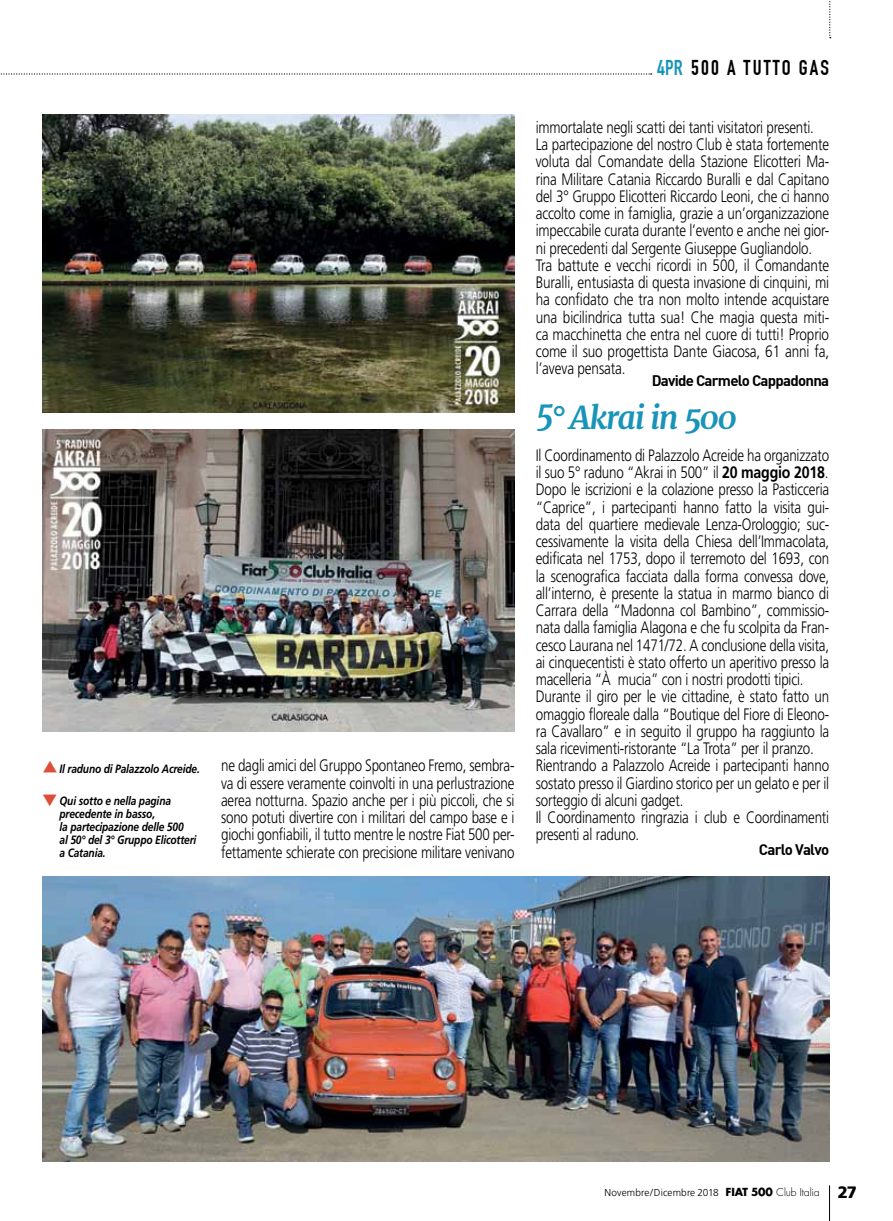
<style>
.page{position:relative;width:893px;height:1221px;background:#fff}
.page>*{position:absolute;margin:0;border:0;box-sizing:border-box;transform-origin:0 0}
.t1{font:italic 700 31.5px "Merriweather";letter-spacing:-.045em;color:#1994b9}
.t2{font:700 21px "DIN Condensed";letter-spacing:.1em;color:#000}
.t3{font:300 16.5px/17.2px "Frutiger";letter-spacing:-.015em;color:#000;scale:.81 1}
.t4{font:15px "DIN Bold";letter-spacing:-.05em;color:#000}
.t5{font:italic 700 12px/12.9px "Frutiger";letter-spacing:-.015em;color:#000;scale:.85 1}
.t6{font:300 10.05px "Frutiger";letter-spacing:.015em;color:#000}
.s1{color:#dc4e3a}
.s2{color:#1994b9}
.s3{font-size:34.65px}
.s4{font-weight:700}
.s5{font-family:"Futura";font-weight:700;font-size:10.8px}
.s6{font-family:"Futura";font-size:10.8px}
.s7{font-weight:900;font-size:16.5px}
</style>
<div class="page">
<img style="left:43px;top:115px;width:471px;height:297px">
<svg style="left:0;top:73px;width:652px;height:2px"></svg>
<img style="left:43px;top:876px;width:786px;height:285px">
<hr style="left:829px;top:1185px;width:1px;height:35px;background:#000">
<svg style="left:829px;top:1px;width:2px;height:37px"></svg>
<img style="left:43px;top:429px;width:471px;height:302px">
<p class="t5" style="left:60px;top:762px;width:167px">Il raduno di Palazzolo Acreide.</p>
<p class="t5" style="left:60px;top:794px;width:162px;text-indent:-17px"><span class="s1">▼</span> Qui sotto e nella pagina precedente in basso,<br>la partecipazione delle 500<br>al 50° del 3° Gruppo Elicotteri a Catania.</p>
<p class="t3" style="left:221px;top:757px;width:364px;text-align:justify">ne dagli amici del Gruppo Spontaneo Fremo, sembra&shy;va di essere veramente coinvolti in una perlustrazione aerea notturna. Spazio anche per i più piccoli, che si sono potuti divertire con i militari del campo base e i giochi gonfiabili, il tutto mentre le nostre Fiat 500 per&shy;fettamente schierate con precisione militare venivano</p>
<p class="t2" style="left:657px;top:55px;width:117px"><span class="s2">4pr</span> 500 A TUTTO</p>
<p class="t2" style="left:799px;top:55px;width:32px">GAS</p>
<p class="t3" style="left:536px;top:119px;width:364px">immortalate negli scatti dei tanti visitatori presenti.<br>La partecipazione del nostro Club è stata fortemente voluta dal Comandate della Stazione Elicotteri Ma&shy;rina Militare Catania Riccardo Buralli e dal Capitano del 3° Gruppo Elicotteri Riccardo Leoni, che ci hanno accolto come in famiglia, grazie a un’organizzazione impeccabile curata durante l’evento e anche nei gior&shy;ni precedenti dal Sergente Giuseppe Gugliandolo.<br>Tra battute e vecchi ricordi in 500, il Comandante Buralli, entusiasta di questa invasione di cinquini, mi ha confidato che tra non molto intende acquistare una bicilindrica tutta sua! Che magia questa miti&shy;ca macchinetta che entra nel cuore di tutti! Proprio come il suo progettista Dante Giacosa, 61 anni fa, l’aveva pensata.</p>
<p class="t4" style="left:652px;top:370px;width:179px">Davide Carmelo Cappadonna</p>
<h1 class="t1" style="left:536px;top:396px;width:203px"><span class="s3">5</span>° Akrai in 500</h1>
<p class="t3" style="left:536px;top:446px;width:364px">Il Coordinamento di Palazzolo Acreide ha organizzato il suo 5° raduno “Akrai in 500” il <span class="s4">20 maggio 2018</span>.<br>Dopo le iscrizioni e la colazione presso la Pasticceria “Caprice”, i partecipanti hanno fatto la visita gui&shy;data del quartiere medievale Lenza-Orologgio; suc&shy;cessivamente la visita della Chiesa dell’Immacolata, edificata nel 1753, dopo il terremoto del 1693, con la scenografica facciata dalla forma convessa dove, all’interno, è presente la statua in marmo bianco di Carrara della “Madonna col Bambino”, commissio&shy;nata dalla famiglia Alagona e che fu scolpita da Fran&shy;cesco Laurana nel 1471/72. A conclusione della visita, ai cinquecentisti è stato offerto un aperitivo presso la macelleria “À mucia” con i nostri prodotti tipici.<br>Durante il giro per le vie cittadine, è stato fatto un omaggio floreale dalla “Boutique del Fiore di Eleono&shy;ra Cavallaro” e in seguito il gruppo ha raggiunto la sala ricevimenti-ristorante “La Trota” per il pranzo.<br>Rientrando a Palazzolo Acreide i partecipanti hanno sostato presso il Giardino storico per un gelato e per il sorteggio di alcuni gadget.<br>Il Coordinamento ringrazia i club e Coordinamenti presenti al raduno.</p>
<p class="t4" style="left:759px;top:839px;width:72px">Carlo Valvo</p>
<p class="t6" style="left:604px;top:1186px;width:254px">Novembre/Dicembre 2018 <span class="s5">FIAT 500</span> <span class="s6">Club Italia</span> <span class="s7">27</span></p>
</div>
